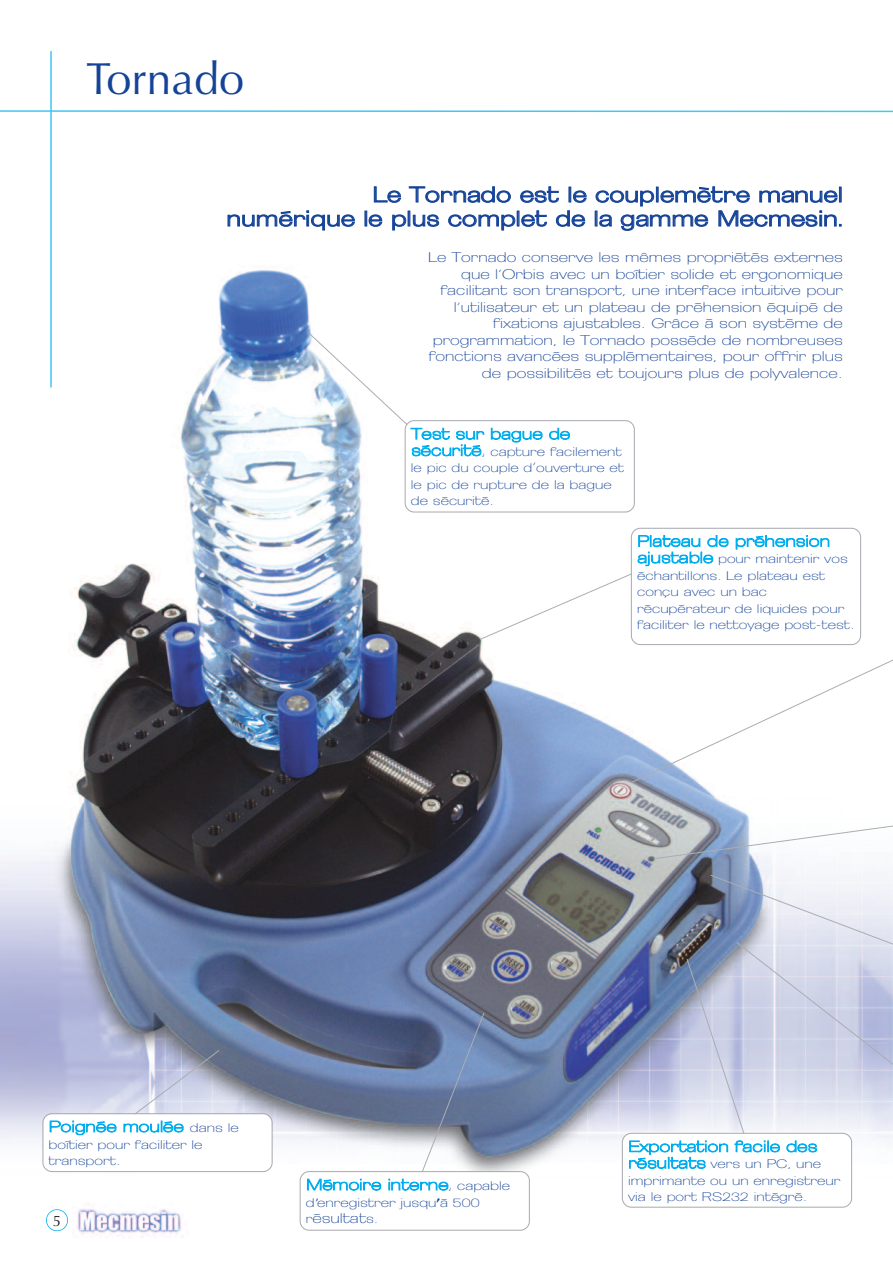
<style>
.page{position:relative;width:893px;height:1263px;background:#fff}
.page>*{position:absolute;margin:0;border:0;box-sizing:border-box;transform-origin:0 0}
.t1{font:45px "Optima";color:#154398}
.t2{font:500 21px/24px "Courreges";color:#154398;text-align:right}
.t3{font:300 15px "Courreges";color:#00aeef}
.t4{font:15px "Optima";color:#231f20}
.t5{font:300 13.5px/16.5px "Courreges";color:#154398;text-align:right}
.t6{font:300 12px/16.5px "Courreges";color:#154398}
.s1{font-size:15px;color:#00aeef}
.s2{font-size:13.5px}
.s3{font-size:12px;color:#154398}
.s4{font-family:"Cambria";font-weight:400;font-style:italic}
.s5{font-family:"Optima Extra";font-weight:900}
.s6{font-size:12px}
</style>
<div class="page">
<img style="left:0;top:270px;width:870px;height:953px">
<hr style="left:50px;top:51px;width:2px;height:336px;background:#40c7f4">
<svg style="left:653px;top:808px;width:240px;height:51px"></svg>
<svg style="left:307px;top:331px;width:328px;height:181px"></svg>
<svg style="left:479px;top:528px;width:414px;height:255px"></svg>
<svg style="left:622px;top:874px;width:271px;height:334px"></svg>
<svg style="left:300px;top:1012px;width:230px;height:219px"></svg>
<svg style="left:42px;top:1049px;width:231px;height:123px"></svg>
<div style="left:42px;top:1203px;width:181px;height:36px;background:#fff"></div>
<img style="left:49px;top:1205px;width:134px;height:33px">
<div style="left:46px;top:1209px;width:22px;height:22px;border:2px solid #00aeef;border-radius:50%"></div>
<svg style="left:0;top:110px;width:893px;height:3px"></svg>
<h1 class="t1" style="left:86px;top:52px;width:160px">Tornado</h1>
<h2 class="t2" style="left:226px;top:183px;width:618px">Le Tornado est le couplemètre manuel<br>numérique le plus complet de la gamme Mecmesin.</h2>
<p class="t5" style="left:428px;top:250px;width:416px">Le Tornado conserve les mêmes propriétés externes que l'Orbis avec un boîtier solide et ergonomique facilitant son transport, une interface intuitive pour l'utilisateur et un plateau de préhension équipé de fixations ajustables. Grâce à son système de programmation, le Tornado possède de nombreuses fonctions avancées supplémentaires, pour offrir plus de possibilités et toujours plus de polyvalence.</p>
<p class="t3" style="left:411px;top:425px;width:160px">Test sur bague de</p>
<p class="t6" style="left:411px;top:443px;width:215px"><span class="s1">sécurité</span>; capture facilement le pic du couple d<span class="s2">'</span>ouverture et le pic de rupture de la bague de sécurité.</p>
<p class="t3" style="left:637px;top:532px;width:194px">Plateau de préhension</p>
<p class="t6" style="left:637px;top:551px;width:219px"><span class="s1">ajustable</span> pour maintenir vos échantillons. Le plateau est conçu avec un bac récupérateur de liquides pour faciliter le nettoyage post-test.</p>
<p class="t3" style="left:49px;top:1118px;width:191px">Poignée moulée <span class="s3">dans le</span></p>
<p class="t6" style="left:49px;top:1136px;width:155px">boîtier pour faciliter le transport.</p>
<p class="t4" style="left:53px;top:1212px;width:10px">5</p>
<p class="t3" style="left:306px;top:1176px;width:205px">Mémoire interne<span class="s3">; capable</span></p>
<p class="t6" style="left:306px;top:1194px;width:175px">d<span class="s4">’</span>enregistrer jusqu<span class="s5">’</span>à 500</p>
<p class="t5" style="left:306px;top:1210px;width:74px"><span class="s6">r</span>ésultat<span class="s6">s.</span></p>
<p class="t3" style="left:628px;top:1138px;width:190px">Exportation facile des</p>
<p class="t6" style="left:628px;top:1156px;width:214px"><span class="s1">résultats</span> vers un PC, une imprimante ou un enregistreur via le port RS232 intégré.</p>
</div>
